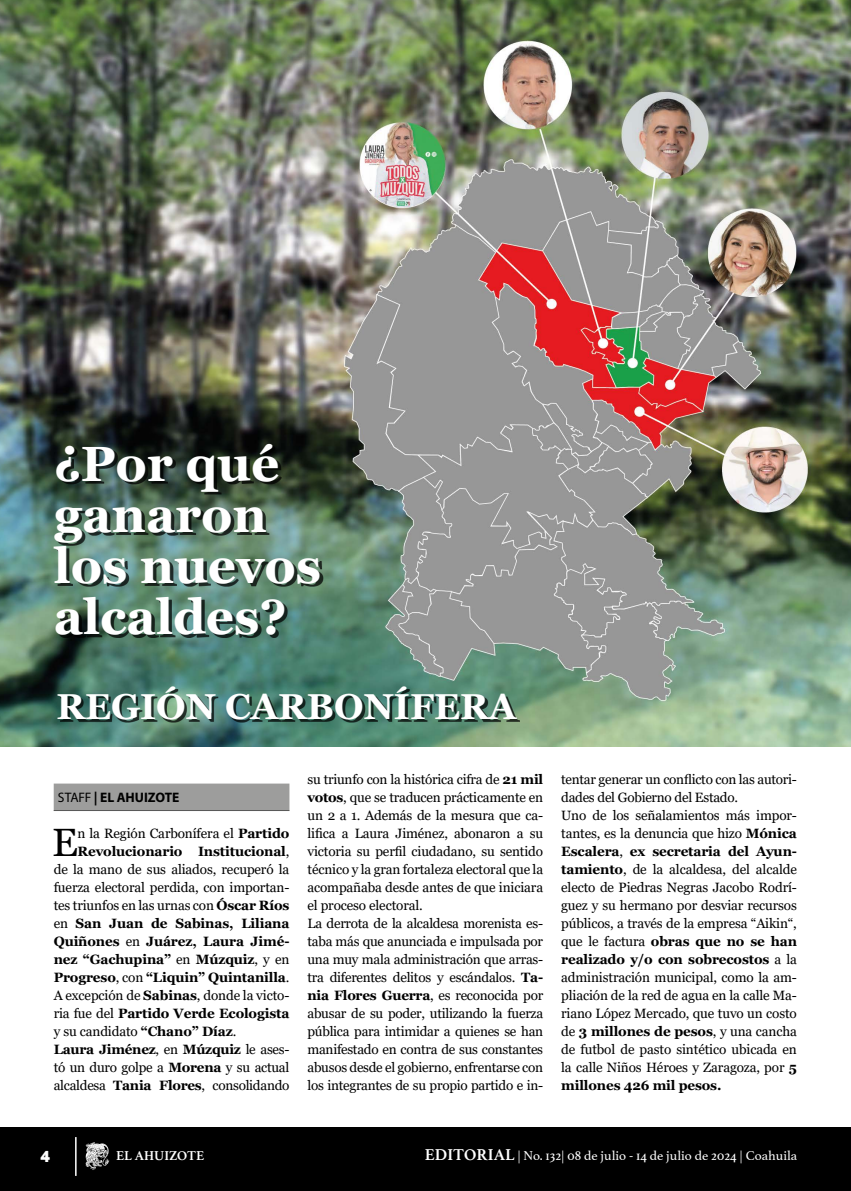
<style>
.page{position:relative;width:851px;height:1191px;background:#fff}
.page>*{position:absolute;margin:0;border:0;box-sizing:border-box;transform-origin:0 0}
.t1{font:700 49.5px/51px "Georgia";color:#fff}
.t2{font:39.45px "Georgia";color:#000}
.t3{font:700 36px "Georgia";color:#fff}
.t4{font:17.55px "Conduit ITC Black";color:#fff}
.t5{font:700 13.8px "Myriad Pro";letter-spacing:-.005em;color:#000}
.t6{font:13.5px/18px "Georgia";letter-spacing:-.01em;color:#000}
.t7{font:700 13.5px "Georgia";letter-spacing:-.01em;color:#000}
.t8{font:13.5px "Athelas";color:#fff}
.t9{font:700 13.5px "Athelas";color:#fff}
.s1{font-weight:400}
.s2{font-weight:700}
.s3{font-weight:700;font-size:16.5px}
</style>
<div class="page">
<div style="left:0;top:1127px;width:850px;height:64px;background:#000"></div>
<svg style="left:86px;top:1142px;width:23px;height:28px"></svg>
<hr style="left:75px;top:1137px;width:2px;height:38px;background:#fff">
<img style="left:0;top:0;width:850px;height:747px">
<div style="left:54px;top:783px;width:235px;height:27px;background:#9d9d9c"></div>
<hr style="left:54px;top:810px;width:235px;height:1px;background:#575756">
<div style="left:57px;top:446px;width:266px;height:191px;background:#000;opacity:.75"></div>
<div style="left:61px;top:689px;width:459px;height:33px;background:#000;opacity:.75"></div>
<h1 class="t1" style="left:54px;top:438px;width:269px">¿Por qué ganaron los nuevos alcaldes?</h1>
<h3 class="t3" style="left:56px;top:683px;width:461px">REGIÓN CARBONÍFERA</h3>
<p class="t5" style="left:58px;top:788px;width:123px"><span class="s1">STAFF</span> | EL AHUIZOTE</p>
<h2 class="t2" style="left:52px;top:818px;width:27px">E</h2>
<p class="t6" style="left:77px;top:824px;width:213px">n la Región Carbonífera el <span class="s2">Partido</span></p>
<p class="t7" style="left:77px;top:842px;width:213px">Revolucionario Institucional<span class="s1">,</span></p>
<p class="t6" style="left:54px;top:860px;width:237px">de la mano de sus aliados, recuperó la</p>
<p class="t6" style="left:54px;top:878px;width:237px">fuerza electoral perdida, con importan-</p>
<p class="t6" style="left:54px;top:896px;width:237px">tes triunfos en las urnas con <span class="s2">Óscar Ríos</span></p>
<p class="t7" style="left:54px;top:914px;width:237px"><span class="s1">en</span> San Juan de Sabinas, Liliana</p>
<p class="t7" style="left:54px;top:932px;width:237px">Quiñones <span class="s1">en</span> Juárez, Laura Jimé-</p>
<p class="t7" style="left:54px;top:950px;width:237px">nez “Gachupina” <span class="s1">en</span> Múzquiz<span class="s1">, y en</span></p>
<p class="t7" style="left:54px;top:968px;width:237px">Progreso<span class="s1">, con</span> “Liquin” Quintanilla<span class="s1">.</span></p>
<p class="t6" style="left:54px;top:986px;width:237px">A excepción de <span class="s2">Sabinas</span>, donde la victo-</p>
<p class="t7" style="left:54px;top:1004px;width:237px"><span class="s1">ria fue del</span> Partido Verde Ecologista</p>
<p class="t6" style="left:54px;top:1022px;width:184px">y su candidato <span class="s2">“Chano” Díaz</span>.</p>
<p class="t7" style="left:54px;top:1040px;width:237px">Laura Jiménez<span class="s1">, en</span> Múzquiz <span class="s1">le ases-</span></p>
<p class="t6" style="left:54px;top:1058px;width:237px">tó un duro golpe a <span class="s2">Morena</span> y su actual</p>
<p class="t6" style="left:54px;top:1076px;width:237px">alcaldesa <span class="s2">Tania Flores</span>, consolidando</p>
<p class="t6" style="left:307px;top:770px;width:237px">su triunfo con la histórica cifra de <span class="s2">21 mil votos</span>, que se traducen prácticamente en un 2 a 1. Además de la mesura que ca&shy;lifica a Laura Jiménez, abonaron a su victoria su perfil ciudadano, su sentido técnico y la gran fortaleza electoral que la acompañaba desde antes de que iniciara el proceso electoral.<br>La derrota de la alcaldesa morenista es&shy;taba más que anunciada e impulsada por una muy mala administración que arras&shy;tra diferentes delitos y escándalos. <span class="s2">Ta&shy;nia Flores Guerra</span>, es reconocida por abusar de su poder, utilizando la fuerza pública para intimidar a quienes se han manifestado en contra de sus constantes abusos desde el gobierno, enfrentarse con los integrantes de su propio partido e in-</p>
<p class="t6" style="left:561px;top:770px;width:237px">tentar generar un conflicto con las autori&shy;dades del Gobierno del Estado.<br>Uno de los señalamientos más impor&shy;tantes, es la denuncia que hizo <span class="s2">Mónica Escalera</span>, <span class="s2">ex secretaria del Ayun&shy;tamiento</span>, de la alcaldesa, del alcalde electo de Piedras Negras Jacobo Rodrí&shy;guez y su hermano por desviar recursos públicos, a través de la empresa “Aikin“, que le factura <span class="s2">obras que no se han realizado y/o con sobrecostos</span> a la administración municipal, como la am&shy;pliación de la red de agua en la calle Ma&shy;riano López Mercado, que tuvo un costo de <span class="s2">3 millones de pesos</span>, y una cancha de futbol de pasto sintético ubicada en la calle Niños Héroes y Zaragoza, por <span class="s2">5 millones 426 mil pesos.</span></p>
<p class="t4" style="left:41px;top:1146px;width:11px">4</p>
<p class="t9" style="left:116px;top:1145px;width:90px">EL AHUIZOTE</p>
<p class="t8" style="left:425px;top:1145px;width:374px"><span class="s3">EDITORIAL</span> | No. 132| 08 de julio - 14 de julio de 2024 | Coahuila</p>
</div>
